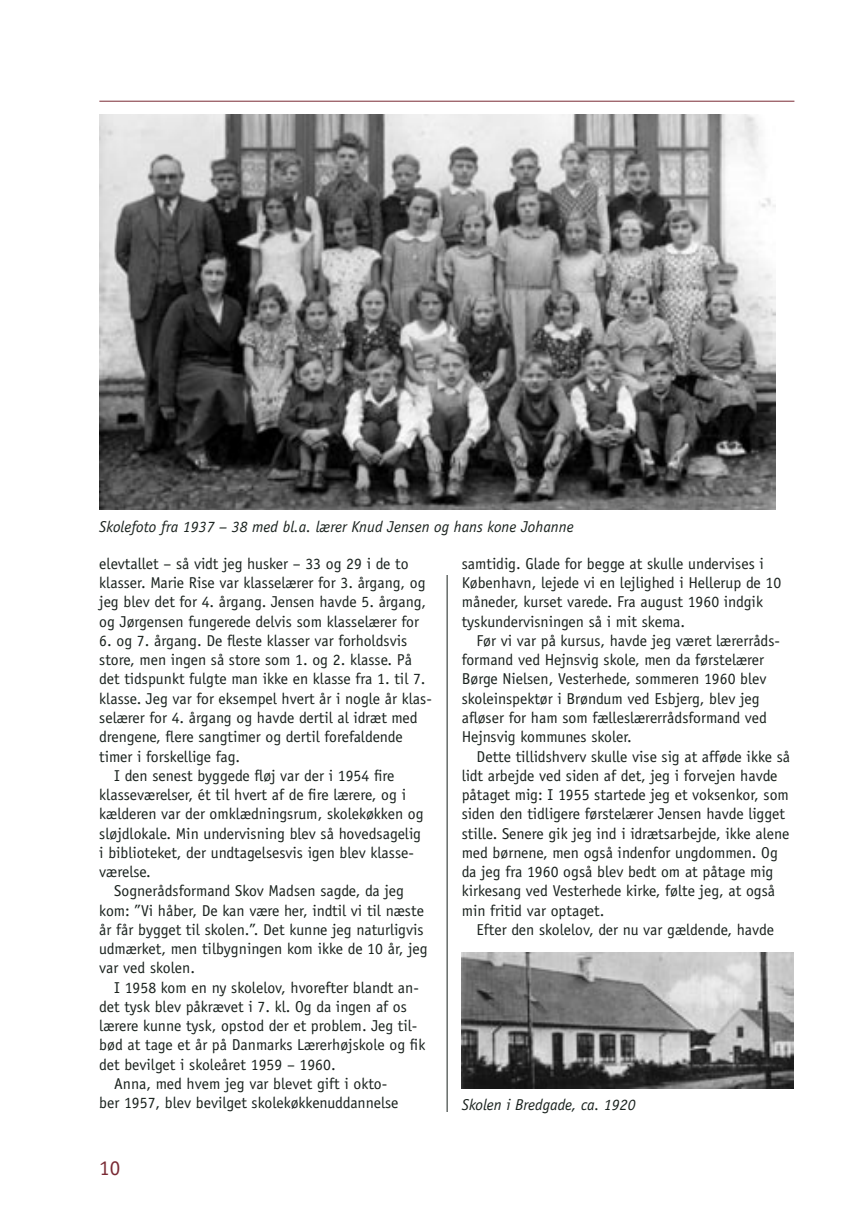
<style>
.page{position:relative;width:844px;height:1216px;background:#fff}
.page>*{position:absolute;margin:0;border:0;box-sizing:border-box;transform-origin:0 0}
.brødtekst{font:21px "Officina Sans";color:#7a2a34}
.brødtekst-2{font:15.75px/19.2px "Officina Sans";color:#1a221e}
.Billedtekst{font:italic 15.75px "Officina Sans";color:#1a221e}
</style>
<div class="page">
<hr style="left:446px;top:117px;width:1px;height:1012px;background:#1a221e">
<hr style="left:99px;top:101px;width:695px;height:1px;background:#7a2a34">
<div style="left:370px;top:1111px;width:91px;height:83px;background:#fff"></div>
<div style="left:432px;top:495px;width:29px;height:79px;background:#fff"></div>
<img style="left:461px;top:952px;width:332px;height:136px">
<img style="left:99px;top:114px;width:676px;height:396px">
<p class="Billedtekst" style="left:99px;top:517px;width:476px">Skolefoto fra 1937 – 38 med bl.a. lærer Knud Jensen og hans kone Johanne</p>
<p class="brødtekst-2" style="left:99px;top:554px;width:328px">elevtallet – så vidt jeg husker – 33 og 29 i de to klasser. Marie Rise var klasselærer for 3. årgang, og jeg blev det for 4. årgang. Jensen havde 5. årgang, og Jørgensen fungerede delvis som klasselærer for</p>
<p class="brødtekst-2" style="left:99px;top:631px;width:334px">6. og 7. årgang. De fleste klasser var forholdsvis store, men ingen så store som 1. og 2. klasse. På det tidspunkt fulgte man ikke en klasse fra 1. til 7. klasse. Jeg var for eksempel hvert år i nogle år klas&shy;selærer for 4. årgang og havde dertil al idræt med drengene, flere sangtimer og dertil forefaldende timer i forskellige fag.</p>
<p class="brødtekst-2" style="left:99px;top:765px;width:326px;text-indent:15px">I den senest byggede fløj var der i 1954 fire klasseværelser, ét til hvert af de fire lærere, og i kælderen var der omklædningsrum, skolekøkken og sløjdlokale. Min undervisning blev så hovedsagelig i biblioteket, der undtagelsesvis igen blev klasse&shy;værelse.</p>
<p class="brødtekst-2" style="left:99px;top:881px;width:330px;text-indent:15px">Sognerådsformand Skov Madsen sagde, da jeg kom: ”Vi håber, De kan være her, indtil vi til næste år får bygget til skolen.”. Det kunne jeg naturligvis udmærket, men tilbygningen kom ikke de 10 år, jeg var ved skolen.</p>
<p class="brødtekst-2" style="left:99px;top:977px;width:327px;text-indent:15px">I 1958 kom en ny skolelov, hvorefter blandt an&shy;det tysk blev påkrævet i 7. kl. Og da ingen af os lærere kunne tysk, opstod der et problem. Jeg til&shy;bød at tage et år på Danmarks Lærerhøjskole og fik det bevilget i skoleåret 1959 – 1960.</p>
<p class="brødtekst-2" style="left:99px;top:1073px;width:300px;text-align:center">Anna, med hvem jeg var blevet gift i okto-<br>ber 1957, blev bevilget skolekøkkenuddannelse</p>
<p class="brødtekst-2" style="left:461px;top:554px;width:321px">samtidig. Glade for begge at skulle undervises i København, lejede vi en lejlighed i Hellerup de 10 måneder, kurset varede. Fra august 1960 indgik tyskundervisningen så i mit skema.</p>
<p class="brødtekst-2" style="left:461px;top:631px;width:320px;text-indent:15px">Før vi var på kursus, havde jeg været lærerråds&shy;formand ved Hejnsvig skole, men da førstelærer Børge Nielsen, Vesterhede, sommeren 1960 blev skoleinspektør i Brøndum ved Esbjerg, blev jeg afløser for ham som fælleslærerrådsformand ved Hejnsvig kommunes skoler.</p>
<p class="brødtekst-2" style="left:461px;top:746px;width:330px;text-indent:15px">Dette tillidshverv skulle vise sig at afføde ikke så lidt arbejde ved siden af det, jeg i forvejen havde påtaget mig: I 1955 startede jeg et voksenkor, som siden den tidligere førstelærer Jensen havde ligget stille. Senere gik jeg ind i idrætsarbejde, ikke alene med børnene, men også indenfor ungdommen. Og da jeg fra 1960 også blev bedt om at påtage mig kirkesang ved Vesterhede kirke, følte jeg, at også min fritid var optaget.</p>
<p class="brødtekst-2" style="left:476px;top:919px;width:299px">Efter den skolelov, der nu var gældende, havde</p>
<p class="Billedtekst" style="left:461px;top:1095px;width:175px">Skolen i Bredgade, ca. 1920</p>
<p class="brødtekst" style="left:99px;top:1155px;width:22px">10</p>
</div>
